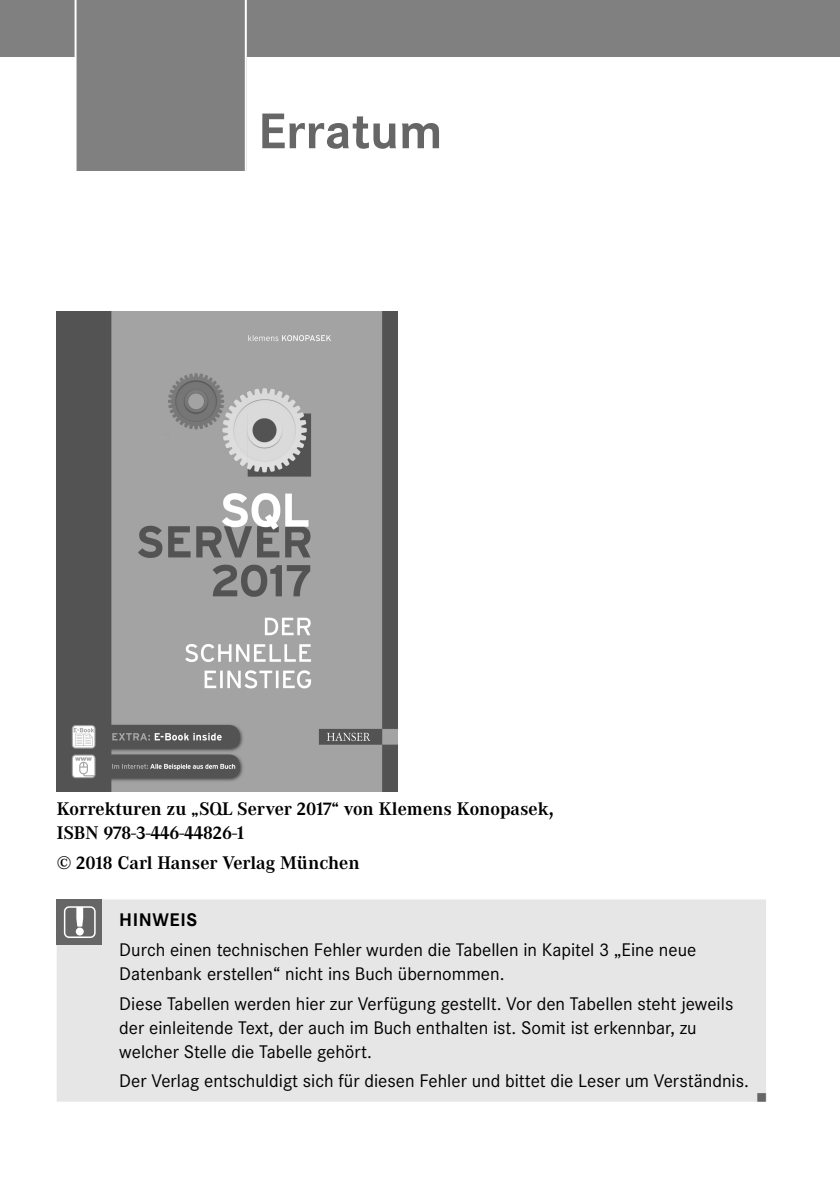
<style>
.page{position:relative;width:840px;height:1192px;background:#fff}
.page>*{position:absolute;margin:0;border:0;box-sizing:border-box;transform-origin:0 0}
.t1{font:700 52px "Corporate S Pro";color:#666}
.t2{font:19px/24px "Corporate S Pro";color:#000}
.t3{font:700 19px/24px "Corporate A Pro";color:#000}
.t4{font:700 19px "Corporate S Pro";letter-spacing:.03em;color:#000}
</style>
<div class="page">
<div style="left:0;top:0;width:839px;height:57px;background:#808080"></div>
<div style="left:76px;top:0;width:171px;height:170px;background:#808080"></div>
<hr style="left:74px;top:0;width:2px;height:214px;background:#fff">
<hr style="left:245px;top:0;width:2px;height:214px;background:#fff">
<img style="left:57px;top:312px;width:340px;height:479px">
<div style="left:57px;top:899px;width:708px;height:203px;background:#e6e6e6"></div>
<div style="left:57px;top:899px;width:45px;height:46px;background:#666"></div>
<svg style="left:64px;top:906px;width:32px;height:32px"></svg>
<svg style="left:757px;top:1093px;width:8px;height:8px"></svg>
<h1 class="t1" style="left:258px;top:114px;width:186px">Erratum</h1>
<p class="t3" style="left:57px;top:796px;width:498px">Korrekturen zu „SQL Server 2017“ von Klemens Konopasek,<br>ISBN 978-3-446-44826-1</p>
<p class="t3" style="left:57px;top:850px;width:304px">© 2018 Carl Hanser Verlag München</p>
<p class="t4" style="left:119px;top:914px;width:79px">HINWEIS</p>
<p class="t2" style="left:119px;top:937px;width:578px">Durch einen technischen Fehler wurden die Tabellen in Kapitel 3 „Eine neue<br>Datenbank erstellen“ nicht ins Buch übernommen.</p>
<p class="t2" style="left:119px;top:991px;width:615px">Diese Tabellen werden hier zur Verfügung gestellt. Vor den Tabellen steht jeweils der einleitende Text, der auch im Buch enthalten ist. Somit ist erkennbar, zu welcher Stelle die Tabelle gehört.</p>
<p class="t2" style="left:119px;top:1069px;width:631px">Der Verlag entschuldigt sich für diesen Fehler und bittet die Leser um Verständnis.</p>
</div>
